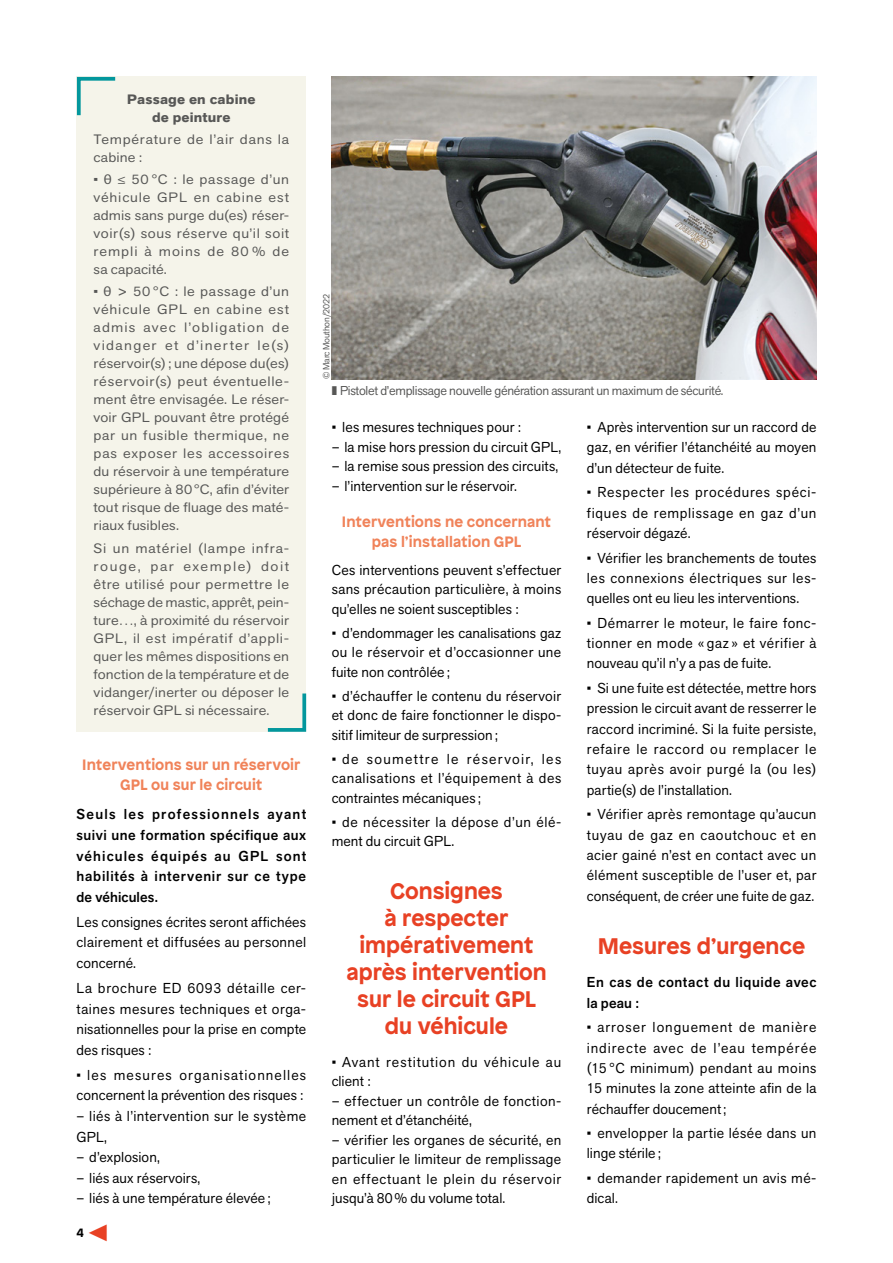
<style>
.page{position:relative;width:893px;height:1263px;background:#fff}
.page>*{position:absolute;margin:0;border:0;box-sizing:border-box;transform-origin:0 0}
.t1{font:700 22.5px/27px "Patron";color:#e84124;text-align:center}
.t2{font:700 15px/20.7px "Patron";letter-spacing:.005em;color:#f0835a;text-align:center}
.t3{font:14.25px/20.4px "Akzid Grtsk Next";letter-spacing:.02em;color:#000;text-align:justify}
.t4{font:500 14.25px/20.7px "Akzid Grtsk Next";letter-spacing:.05em;color:#000;text-align:justify}
.t5{font:14.25px/19.5px "Akzid Grtsk Next";letter-spacing:.04em;color:#000}
.t6{font:14.25px/19.5px "Akzid Grtsk Next";letter-spacing:.06em;color:#000}
.t7{font:13.5px/18px "Akzid Grtsk Next";letter-spacing:.015em;color:#575756;text-align:justify;scale:1.1 1}
.t8{font:13.5px/18px "Akzid Grtsk Next";letter-spacing:.05em;color:#575756;scale:1.1 1}
.t9{font:700 13.5px/18px "Akzid Grtsk Next";letter-spacing:.01em;color:#575756;text-align:center;scale:1.1 1}
.t10{font:12.75px "Akzid Grtsk Next";letter-spacing:-.02em;color:#575756}
.t11{font:700 12px "Patron";color:#000}
.t12{font:9px "Akzid Grtsk Next";letter-spacing:-.02em;color:#575756}
.s1{font-family:"Myriad Pro"}
.s2{color:#e84124}
</style>
<div class="page">
<div style="left:77px;top:77px;width:229px;height:655px;background:#f5f4ea"></div>
<svg style="left:76px;top:76px;width:43px;height:43px"></svg>
<svg style="left:267px;top:693px;width:40px;height:39px"></svg>
<img style="left:332px;top:77px;width:484px;height:302px">
<p class="t9" style="left:127px;top:90px;width:118px">Passage en cabine de -peinture</p>
<p class="t8" style="left:94px;top:130px;width:179px">Température de l’air dans la cabine :</p>
<p class="t7" style="left:94px;top:170px;width:179px">• <span class="s1">θ ≤</span> 50 °C : le passage d’un véhicule GPL en cabine est admis sans purge du(es) réser&shy;voir(s) sous réserve qu’il soit rempli à moins de 80 % de sa capacité.</p>
<p class="t7" style="left:94px;top:283px;width:179px">• <span class="s1">θ</span> &gt; 50 °C : le passage d’un véhicule GPL en cabine est admis avec l’obligation de vidanger et d’inerter le(s) réservoir(s); une dépose du(es) réservoir(s) peut éventuelle&shy;ment être envisagée. Le réser&shy;voir GPL pouvant être protégé par un fusible thermique, ne pas exposer les accessoires du réservoir à une température supérieure à 80°C, afin d’éviter tout risque de fluage des maté&shy;riaux fusibles.</p>
<p class="t7" style="left:94px;top:539px;width:179px">Si un matériel (lampe infra&shy;rouge, par exemple) doit être utilisé pour permettre le séchage de mastic, apprêt, pein&shy;ture…, à proximité du réservoir GPL, il est impératif d’appli&shy;quer les mêmes dispositions en fonction de la température et de vidanger/inerter ou déposer le réservoir GPL si nécessaire.</p>
<p class="t2" style="left:82px;top:752px;width:220px">Interventions sur un réservoir<br>GPL ou sur le circuit</p>
<p class="t4" style="left:77px;top:804px;width:231px">Seuls les professionnels ayant suivi une formation spécifique aux véhicules équipés au GPL sont habilités à intervenir sur ce type de véhicules.</p>
<p class="t3" style="left:77px;top:911px;width:231px">Les consignes écrites seront affichées clairement et diffusées au personnel concerné.</p>
<p class="t3" style="left:77px;top:977px;width:231px">La brochure ED 6093 détaille cer&shy;taines mesures techniques et orga&shy;nisationnelles pour la prise en compte des risques :</p>
<p class="t3" style="left:77px;top:1064px;width:231px">• les mesures organisationnelles concernent la prévention des risques :</p>
<p class="t3" style="left:77px;top:1105px;width:231px">– liés à l’intervention sur le système<br>GPL,</p>
<p class="t3" style="left:77px;top:1147px;width:85px">– d’explosion,</p>
<p class="t3" style="left:77px;top:1167px;width:125px">– liés aux réservoirs,</p>
<p class="t3" style="left:77px;top:1188px;width:196px">– liés à une température élevée;</p>
<p class="t11" style="left:77px;top:1223px;width:34px">4 <span class="s2">▼</span></p>
<p class="t12" style="left:321px;top:379px;width:86px;rotate:-90deg">© Marc Mouthon/2022</p>
<p class="t10" style="left:332px;top:382px;width:393px">❚ Pistolet d’emplissage nouvelle génération assurant un maximum de sécurité.</p>
<p class="t3" style="left:332px;top:417px;width:191px">• les mesures techniques pour :</p>
<p class="t3" style="left:332px;top:436px;width:231px">– la mise hors pression du circuit GPL,</p>
<p class="t3" style="left:332px;top:456px;width:228px">– la remise sous pression des circuits,</p>
<p class="t3" style="left:332px;top:475px;width:187px">– l’intervention sur le réservoir.</p>
<p class="t2" style="left:342px;top:511px;width:211px;line-height:19.5px">Interventions ne concernant pas l’installation GPL</p>
<p class="t3" style="left:332px;top:560px;width:231px;line-height:19.5px">Ces interventions peuvent s’effectuer sans précaution particulière, à moins qu’elles ne soient susceptibles :</p>
<p class="t3" style="left:332px;top:623px;width:231px;line-height:19.5px">• d’endommager les canalisations gaz ou le réservoir et d’occasionner une fuite non contrôlée;</p>
<p class="t3" style="left:332px;top:686px;width:231px;line-height:19.5px">• d’échauffer le contenu du réservoir et donc de faire fonctionner le dispo&shy;sitif limiteur de surpression;</p>
<p class="t3" style="left:332px;top:749px;width:231px;line-height:19.5px">• de soumettre le réservoir, les canalisations et l’équipement à des contraintes mécaniques ;</p>
<p class="t5" style="left:332px;top:812px;width:231px">• de nécessiter la dépose d’un élé&shy;ment du circuit GPL.</p>
<h1 class="t1" style="left:346px;top:875px;width:202px">Consignes<br>à respecter impérativement après intervention sur le circuit GPL du véhicule</h1>
<p class="t6" style="left:332px;top:1052px;width:231px">• Avant restitution du véhicule au client :</p>
<p class="t3" style="left:332px;top:1091px;width:230px;line-height:19.5px">– effectuer un contrôle de fonction&shy;nement et d’étanchéité,</p>
<p class="t3" style="left:332px;top:1130px;width:231px;line-height:19.5px">– vérifier les organes de sécurité, en particulier le limiteur de remplissage en effectuant le plein du réservoir jusqu’à 80% du volume total.</p>
<p class="t3" style="left:587px;top:417px;width:231px">• Après intervention sur un raccord de gaz, en vérifier l’étanchéité au moyen d’un détecteur de fuite.</p>
<p class="t3" style="left:587px;top:482px;width:231px">• Respecter les procédures spéci&shy;fiques de remplissage en gaz d’un réservoir dégazé.</p>
<p class="t3" style="left:587px;top:547px;width:231px">• Vérifier les branchements de toutes les connexions électriques sur les&shy;quelles ont eu lieu les interventions.</p>
<p class="t3" style="left:587px;top:612px;width:231px">• Démarrer le moteur, le faire fonc&shy;tionner en mode « gaz » et vérifier à nouveau qu’il n’y a pas de fuite.</p>
<p class="t3" style="left:587px;top:678px;width:231px">• Si une fuite est détectée, mettre hors pression le circuit avant de resserrer le raccord incriminé. Si la fuite persiste, refaire le raccord ou remplacer le tuyau après avoir purgé la (ou les) partie(s) de l’installation.</p>
<p class="t3" style="left:587px;top:804px;width:231px">• Vérifier après remontage qu’aucun tuyau de gaz en caoutchouc et en acier gainé n’est en contact avec un élément susceptible de l’user et, par conséquent, de créer une fuite de gaz.</p>
<h1 class="t1" style="left:598px;top:931px;width:209px">Mesures d’urgence</h1>
<p class="t4" style="left:587px;top:972px;width:231px">En cas de contact du liquide avec la peau :</p>
<p class="t3" style="left:587px;top:1017px;width:231px">• arroser longuement de manière indirecte avec de l’eau tempérée (15 °C minimum) pendant au moins 15 minutes la zone atteinte afin de la réchauffer doucement;</p>
<p class="t3" style="left:587px;top:1123px;width:231px">• envelopper la partie lésée dans un linge stérile;</p>
<p class="t3" style="left:587px;top:1168px;width:230px">• demander rapidement un avis mé&shy;dical.</p>
</div>
